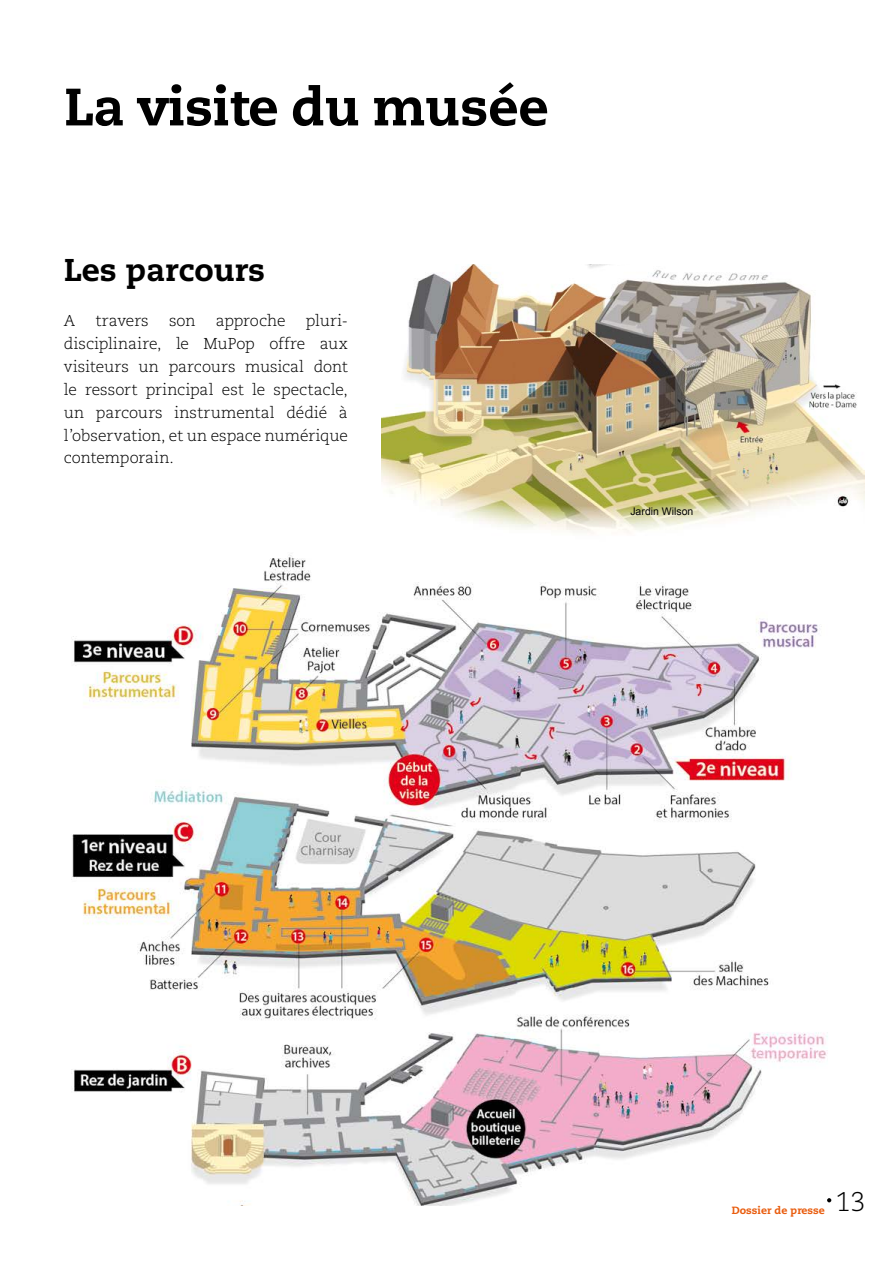
<style>
.page{position:relative;width:893px;height:1263px;background:#fff}
.page>*{position:absolute;margin:0;border:0;box-sizing:border-box;transform-origin:0 0}
.t1{font:800 52.5px "Caecilia LT Std";letter-spacing:-.01em;color:#000}
.t2{font:800 31.5px "Caecilia LT Std";color:#000}
.t3{font:300 27px "Caecilia LT Std";color:#000}
.t4{font:300 15.75px/22.8px "Caecilia LT Std";letter-spacing:-.005em;color:#000;text-align:justify}
.t5{font:800 10.5px "Caecilia LT Std";color:#e95d0f}
.t6{font:10.5px "Arial";color:#000}
</style>
<div class="page">
<img style="left:382px;top:264px;width:482px;height:270px">
<img style="left:71px;top:555px;width:761px;height:650px">
<svg style="left:827px;top:1198px;width:4px;height:4px"></svg>
<p class="t1" style="left:64px;top:74px;width:486px">La visite du musée</p>
<p class="t2" style="left:64px;top:250px;width:203px">Les parcours</p>
<p class="t4" style="left:64px;top:310px;width:13px">A</p>
<p class="t4" style="left:95px;top:310px;width:55px">travers</p>
<p class="t4" style="left:169px;top:310px;width:28px">son</p>
<p class="t4" style="left:216px;top:310px;width:71px">approche</p>
<p class="t4" style="left:64px;top:310px;width:286px;text-indent:242px">pluri&shy;disciplinaire, le MuPop offre aux visiteurs un parcours musical dont le ressort principal est le spectacle, un parcours instrumental dédié à l’observation, et un espace numérique contemporain.</p>
<p class="t6" style="left:630px;top:504px;width:65px">Jardin Wilson</p>
<p class="t5" style="left:732px;top:1203px;width:95px">Dossier de presse</p>
<p class="t3" style="left:836px;top:1186px;width:32px">13</p>
</div>
